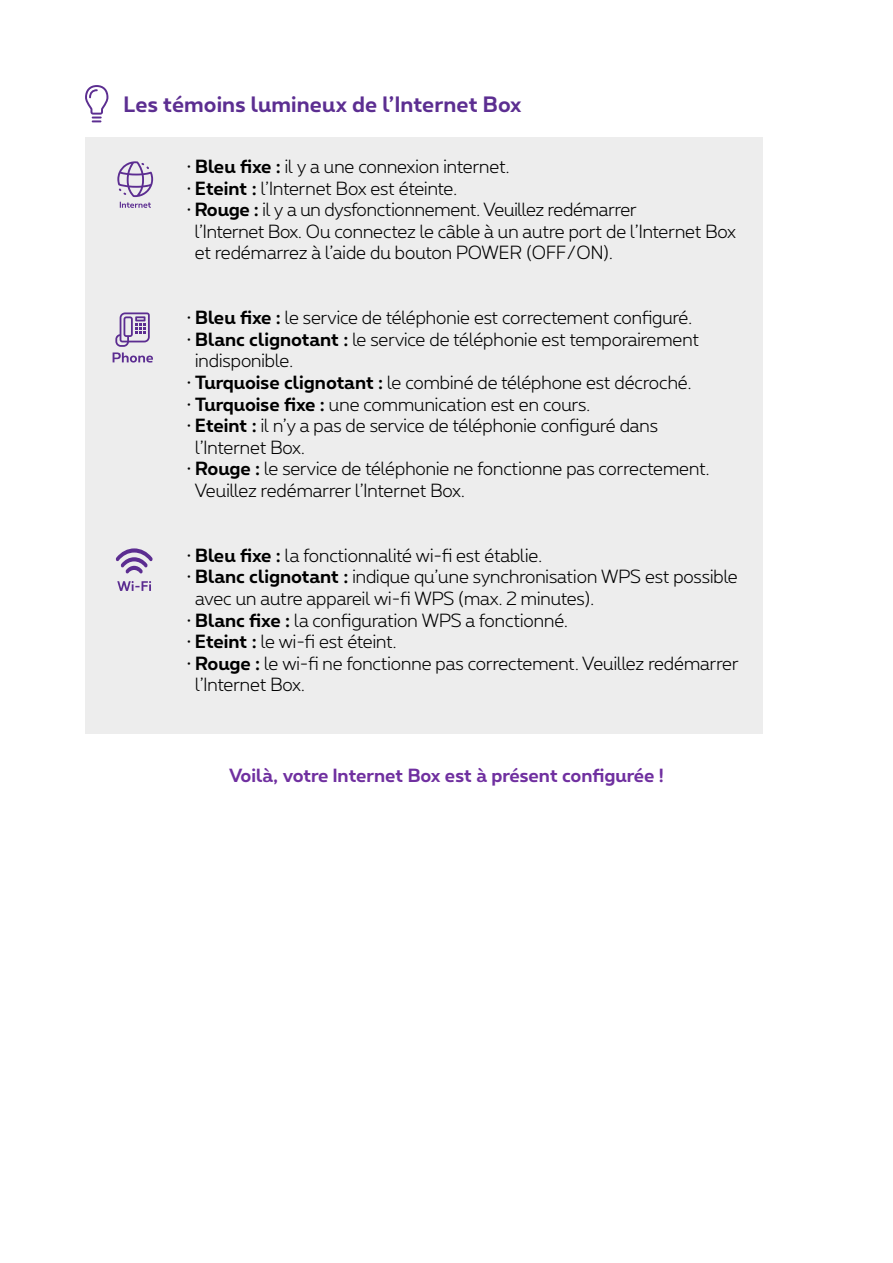
<style>
.page{position:relative;width:893px;height:1263px;background:#fff}
.page>*{position:absolute;margin:0;border:0;box-sizing:border-box;transform-origin:0 0}
.t1{font:700 21px "Proximus";letter-spacing:.005em;color:#5c2e91}
.t2{font:300 18px/21.6px "Proximus";color:#000}
.t3{font:700 18px "Proximus";color:#7030a0}
.s1{font-weight:700}
</style>
<div class="page">
<svg style="left:85px;top:85px;width:23px;height:37px"></svg>
<div style="left:85px;top:137px;width:677px;height:597px;background:#ededed"></div>
<svg style="left:117px;top:161px;width:36px;height:47px"></svg>
<svg style="left:113px;top:312px;width:40px;height:51px"></svg>
<svg style="left:116px;top:548px;width:37px;height:26px"></svg>
<svg style="left:117px;top:581px;width:34px;height:10px"></svg>
<p class="t1" style="left:124px;top:89px;width:400px">Les témoins lumineux de l’Internet Box</p>
<p class="t2" style="left:187px;top:155px;width:324px"><sup>•</sup> <span class="s1">Bleu fixe :</span> il y a une connexion internet.</p>
<p class="t2" style="left:187px;top:176px;width:272px"><sup>•</sup> <span class="s1">Eteint :</span> l’Internet Box est éteinte.</p>
<p class="t2" style="left:195px;top:198px;width:543px;text-indent:-8px"><sup>•</sup> <span class="s1">Rouge :</span> il y a un dysfonctionnement. Veuillez redémarrer<br>l’Internet Box. Ou connectez le câble à un autre port de l’Internet Box et redémarrez à l’aide du bouton POWER (OFF/ON).</p>
<p class="t2" style="left:187px;top:306px;width:507px"><sup>•</sup> <span class="s1">Bleu fixe :</span> le service de téléphonie est correctement configuré.</p>
<p class="t2" style="left:195px;top:327px;width:505px;text-indent:-8px"><sup>•</sup> <span class="s1">Blanc clignotant :</span> le service de téléphonie est temporairement indisponible.</p>
<p class="t2" style="left:187px;top:371px;width:506px"><sup>•</sup> <span class="s1">Turquoise clignotant :</span> le combiné de téléphone est décroché.</p>
<p class="t2" style="left:187px;top:392px;width:404px"><sup>•</sup> <span class="s1">Turquoise fixe :</span> une communication est en cours.</p>
<p class="t2" style="left:195px;top:414px;width:464px;text-indent:-8px"><sup>•</sup> <span class="s1">Eteint :</span> il n’y a pas de service de téléphonie configuré dans l’Internet Box.</p>
<p class="t2" style="left:195px;top:457px;width:516px;text-indent:-8px"><sup>•</sup> <span class="s1">Rouge :</span> le service de téléphonie ne fonctionne pas correctement.<br>Veuillez redémarrer l’Internet Box.</p>
<p class="t2" style="left:187px;top:543px;width:357px"><sup>•</sup> <span class="s1">Bleu fixe :</span> la fonctionnalité wi-fi est établie.</p>
<p class="t2" style="left:195px;top:565px;width:544px;text-indent:-8px"><sup>•</sup> <span class="s1">Blanc clignotant :</span> indique qu’une synchronisation WPS est possible avec un autre appareil wi-fi WPS (max. 2 minutes).</p>
<p class="t2" style="left:187px;top:608px;width:382px"><sup>•</sup> <span class="s1">Blanc fixe :</span> la configuration WPS a fonctionné.</p>
<p class="t2" style="left:187px;top:630px;width:211px"><sup>•</sup> <span class="s1">Eteint :</span> le wi-fi est éteint.</p>
<p class="t2" style="left:195px;top:651px;width:545px;text-indent:-8px"><sup>•</sup> <span class="s1">Rouge :</span> le wi-fi ne fonctionne pas correctement. Veuillez redémarrer l’Internet Box.</p>
<p class="t3" style="left:229px;top:762px;width:436px">Voilà, votre Internet Box est à présent configurée !</p>
</div>
